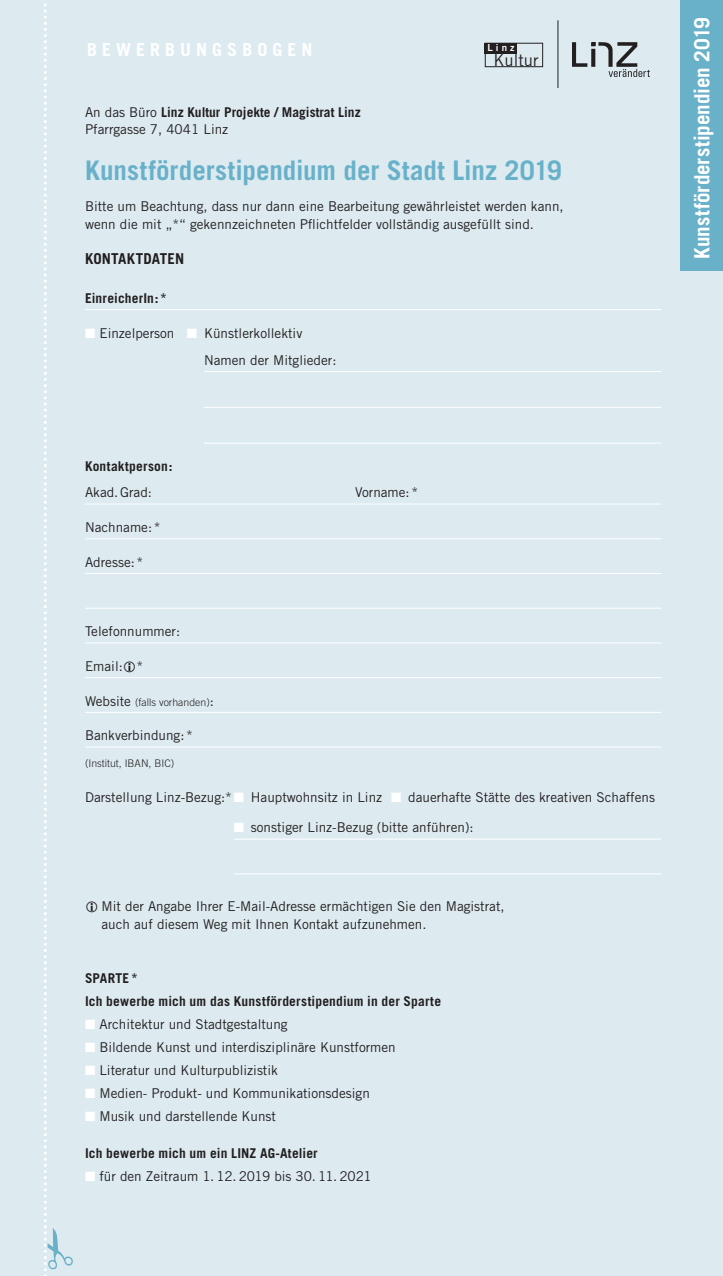
<style>
.page{position:relative;width:723px;height:1276px;background:#ddebf1}
.page>*{position:absolute;margin:0;border:0;box-sizing:border-box;transform-origin:0 0}
.Titel_1{font:700 27px "Trade Gothic";color:#69b1c9}
.Titel_1-2{font:700 21px "Trade Gothic";color:#fff}
.Titel_2{font:700 18px "Trade Gothic";color:#fff}
.t1{font:16.5px "Trade Gothic";color:#231f20}
.Titel_2-2{font:700 15px "Trade Gothic";letter-spacing:.005em;color:#231f20}
.Fließtext{font:13.5px "Trade Gothic";color:#231f20}
.Titel_3{font:700 13.5px "Trade Gothic";letter-spacing:.01em;color:#231f20}
.Fließtext-2{font:700 13.5px "Trade Gothic";color:#231f20}
.Fließtext-3{font:300 10.5px "Trade Gothic";color:#231f20}
.Bildlegende{font:300 10.5px "Trade Gothic";color:#231f20}
.t2{font:9.75px "Trade Gothic Bold Two";color:#fff}
.s1{font-weight:400}
.s2{color:#fff}
.s3{font-weight:400;font-size:13.5px}
</style>
<div class="page">
<hr style="left:85px;top:309px;width:576px;height:1px;background:#fff">
<hr style="left:204px;top:371px;width:457px;height:1px;background:#fff">
<hr style="left:204px;top:407px;width:457px;height:1px;background:#fff">
<hr style="left:204px;top:443px;width:457px;height:1px;background:#fff">
<hr style="left:85px;top:504px;width:576px;height:1px;background:#fff">
<hr style="left:85px;top:538px;width:576px;height:1px;background:#fff">
<hr style="left:85px;top:573px;width:576px;height:1px;background:#fff">
<hr style="left:85px;top:608px;width:576px;height:1px;background:#fff">
<hr style="left:85px;top:642px;width:576px;height:1px;background:#fff">
<hr style="left:85px;top:677px;width:576px;height:1px;background:#fff">
<hr style="left:85px;top:712px;width:576px;height:1px;background:#fff">
<hr style="left:85px;top:746px;width:576px;height:1px;background:#fff">
<hr style="left:234px;top:839px;width:427px;height:1px;background:#fff">
<hr style="left:234px;top:873px;width:427px;height:1px;background:#fff">
<img style="left:573px;top:43px;width:77px;height:33px">
<hr style="left:557px;top:20px;width:1px;height:68px;background:#231f20">
<div style="left:485px;top:43px;width:32px;height:10px;background:#231f20"></div>
<div style="left:485px;top:43px;width:58px;height:24px;border:1px solid #231f20"></div>
<div style="left:680px;top:0;width:43px;height:270px;background:#69b1c9"></div>
<svg style="left:44px;top:3px;width:3px;height:1273px"></svg>
<p class="Titel_2" style="left:87px;top:39px;width:227px">B E W E R B U N G S B O G E N</p>
<p class="t2" style="left:487px;top:42px;width:29px">Linz</p>
<p class="t1" style="left:494px;top:50px;width:46px">Kultur</p>
<p class="Fließtext-2" style="left:85px;top:104px;width:277px"><span class="s1">An das Büro</span> Linz Kultur Projekte / Magistrat Linz</p>
<p class="Fließtext" style="left:85px;top:121px;width:145px">Pfarrgasse 7, 4041 Linz</p>
<p class="Titel_1" style="left:85px;top:154px;width:478px">Kunstförderstipendium der Stadt Linz 2019</p>
<p class="Fließtext" style="left:85px;top:198px;width:480px">Bitte um Beachtung, dass nur dann eine Bearbeitung gewährleistet werden kann,</p>
<p class="Fließtext" style="left:85px;top:215px;width:450px">wenn die mit „*“ gekennzeichneten Pflichtfelder vollständig ausgefüllt sind.</p>
<p class="Titel_2-2" style="left:85px;top:249px;width:101px">KONTAKTDATEN</p>
<p class="Titel_3" style="left:85px;top:290px;width:83px">EinreicherIn:*</p>
<p class="Fließtext" style="left:85px;top:325px;width:219px"><span class="s2">■</span> Einzelperson <span class="s2">■</span> Künstlerkollektiv</p>
<p class="Fließtext" style="left:204px;top:352px;width:134px">Namen der Mitglieder:</p>
<p class="Titel_3" style="left:85px;top:458px;width:89px">Kontaktperson:</p>
<p class="Fließtext" style="left:85px;top:484px;width:68px">Akad.Grad:</p>
<p class="Fließtext" style="left:355px;top:484px;width:65px">Vorname:*</p>
<p class="Fließtext" style="left:85px;top:519px;width:77px">Nachname:*</p>
<p class="Fließtext" style="left:85px;top:554px;width:60px">Adresse: *</p>
<p class="Fließtext" style="left:85px;top:623px;width:97px">Telefonnummer:</p>
<p class="Fließtext" style="left:85px;top:658px;width:60px">Email: *</p>
<p class="Fließtext-3" style="left:85px;top:695px;width:130px"><span class="s3">Website</span> (falls vorhanden)<span class="s3">:</span></p>
<p class="Fließtext" style="left:85px;top:727px;width:109px">Bankverbindung:*</p>
<p class="Bildlegende" style="left:85px;top:756px;width:91px">(Institut, IBAN, BIC)</p>
<p class="Fließtext" style="left:85px;top:789px;width:571px">Darstellung Linz-Bezug:*<span class="s2">■</span> Hauptwohnsitz in Linz <span class="s2">■</span> dauerhafte Stätte des kreativen Schaffens</p>
<p class="Fließtext" style="left:234px;top:819px;width:241px"><span class="s2">■</span> sonstiger Linz-Bezug (bitte anführen):</p>
<p class="Fließtext" style="left:102px;top:898px;width:405px">Mit der Angabe Ihrer E-Mail-Adresse ermächtigen Sie den Magistrat,</p>
<p class="Fließtext" style="left:102px;top:915px;width:326px">auch auf diesem Weg mit Ihnen Kontakt aufzunehmen.</p>
<p class="Titel_3" style="left:85px;top:969px;width:54px">SPARTE*</p>
<p class="Titel_3" style="left:85px;top:992px;width:358px">Ich bewerbe mich um das Kunstförderstipendium in der Sparte</p>
<p class="Fließtext" style="left:85px;top:1016px;width:204px"><span class="s2">■</span> Architektur und Stadtgestaltung</p>
<p class="Fließtext" style="left:85px;top:1039px;width:312px"><span class="s2">■</span> Bildende Kunst und interdisziplinäre Kunstformen</p>
<p class="Fließtext" style="left:85px;top:1062px;width:194px"><span class="s2">■</span> Literatur und Kulturpublizistik</p>
<p class="Fließtext" style="left:85px;top:1085px;width:286px"><span class="s2">■</span> Medien- Produkt- und Kommunikationsdesign</p>
<p class="Fließtext" style="left:85px;top:1108px;width:193px"><span class="s2">■</span> Musik und darstellende Kunst</p>
<p class="Titel_3" style="left:85px;top:1145px;width:234px">Ich bewerbe mich um ein LINZ AG-Atelier</p>
<p class="Fließtext" style="left:85px;top:1168px;width:288px"><span class="s2">■</span> für den Zeitraum 1. 12. 2019 bis 30. 11. 2021</p>
<p class="Titel_1-2" style="left:689px;top:259px;width:243px;rotate:-90deg">Kunstförderstipendien 2019</p>
</div>
